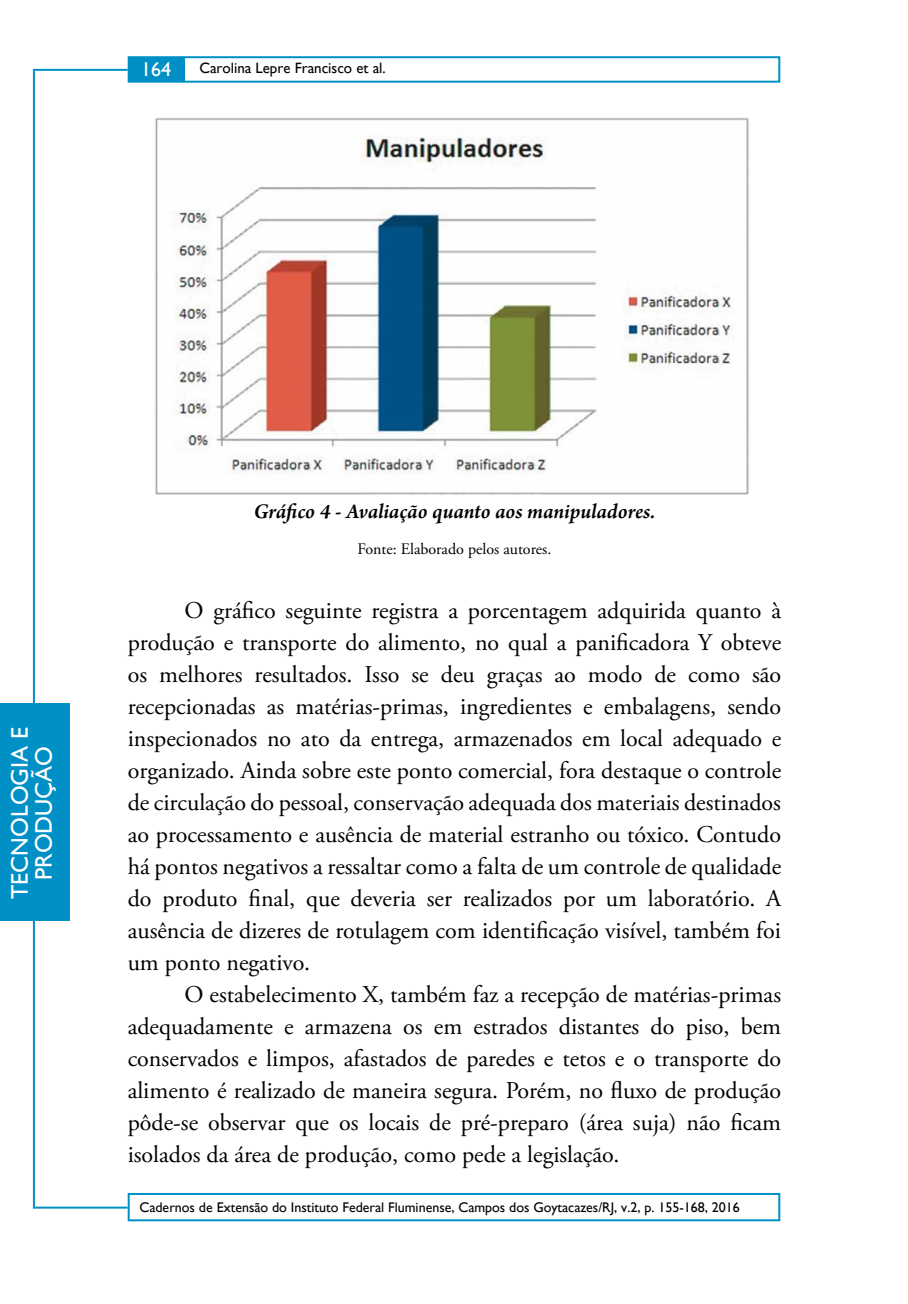
<style>
.page{position:relative;width:908px;height:1304px;background:#fff}
.page>*{position:absolute;margin:0;border:0;box-sizing:border-box;transform-origin:0 0}
.t1{font:24px/32px "Adobe Garamond Pro";color:#000;text-align:justify}
.t2{font:24px/24px "Gill Sans";color:#fff;text-align:center}
.t3{font:italic 600 22px "Arno Pro";letter-spacing:-.005em;color:#000}
.t4{font:20px "Gill Sans";color:#fff}
.t5{font:16px "Adobe Garamond Pro";color:#000}
.t6{font:15px "Gill Sans";color:#000}
.t7{font:14px "Gill Sans";color:#000}
</style>
<div class="page">
<div style="left:183px;top:56px;width:597px;height:27px;border:2px solid #0090c5"></div>
<hr style="left:35px;top:1207px;width:93px;height:2px;background:#0090c5">
<div style="left:128px;top:1193px;width:652px;height:28px;border:2px solid #0090c5"></div>
<div style="left:128px;top:56px;width:56px;height:27px;background:#0090c5;border:2px solid #0090c5"></div>
<hr style="left:33px;top:69px;width:95px;height:2px;background:#0090c5">
<hr style="left:33px;top:215px;width:2px;height:994px;background:#0090c5">
<hr style="left:33px;top:70px;width:2px;height:146px;background:#0090c5">
<div style="left:0;top:703px;width:69px;height:217px;background:#0090c5"></div>
<img style="left:155px;top:118px;width:594px;height:376px">
<p class="t4" style="left:141px;top:58px;width:31px">164</p>
<p class="t6" style="left:199px;top:60px;width:188px">Carolina Lepre Francisco et al.</p>
<p class="t2" style="left:8px;top:899px;width:173px;rotate:-90deg">Tecnologia e<br>Produção</p>
<p class="t3" style="left:253px;top:499px;width:403px">Gráfico 4 - Avaliação quanto aos manipuladores.</p>
<p class="t5" style="left:357px;top:540px;width:195px">Fonte: Elaborado pelos autores.</p>
<p class="t1" style="left:128px;top:595px;width:654px;text-indent:57px">O gráfico seguinte registra a porcentagem adquirida quanto à produção e transporte do alimento, no qual a panificadora Y obteve os melhores resultados. Isso se deu graças ao modo de como são recepcionadas as matérias-primas, ingredientes e embalagens, sendo inspecionados no ato da entrega, armazenados em local adequado e organizado. Ainda sobre este ponto comercial, fora destaque o controle de circulação do pessoal, conservação adequada dos materiais destinados ao processamento e ausência de material estranho ou tóxico. Contudo há pontos negativos a ressaltar como a falta de um controle de qualidade do produto final, que deveria ser realizados por um laboratório. A ausência de dizeres de rotulagem com identificação visível, também foi um ponto negativo.</p>
<p class="t1" style="left:128px;top:979px;width:654px;text-indent:57px">O estabelecimento X, também faz a recepção de matérias-primas adequadamente e armazena os em estrados distantes do piso, bem conservados e limpos, afastados de paredes e tetos e o transporte do alimento é realizado de maneira segura. Porém, no fluxo de produção pôde-se observar que os locais de pré-preparo (área suja) não ficam isolados da área de produção, como pede a legislação.</p>
<p class="t7" style="left:139px;top:1199px;width:601px">Cadernos de Extensão do Instituto Federal Fluminense, Campos dos Goytacazes/RJ, v.2, p. 155-168, 2016</p>
</div>
